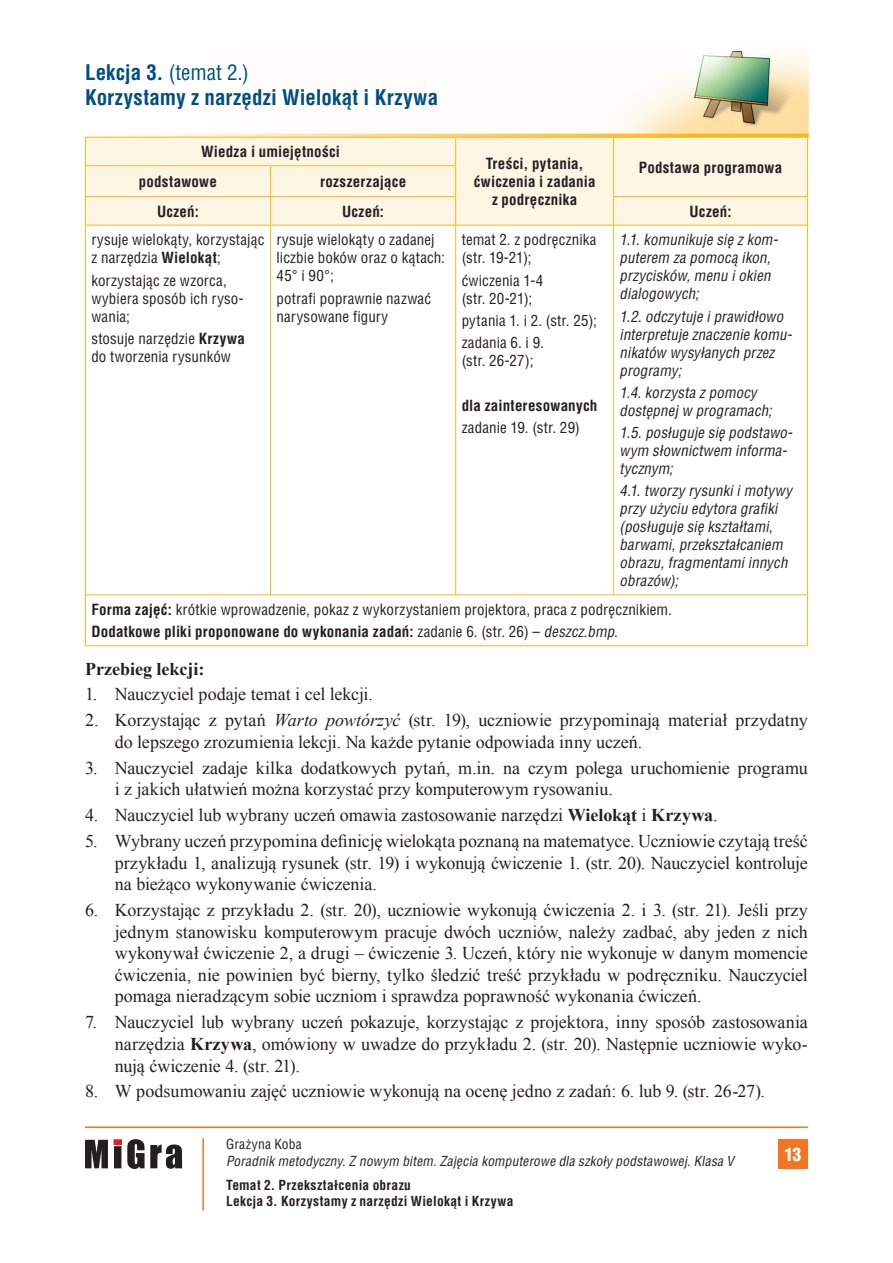
<style>
.page{position:relative;width:893px;height:1263px;background:#fff}
.page>*{position:absolute;margin:0;border:0;box-sizing:border-box;transform-origin:0 0}
.Tytul_3_-_Lekcja{font:700 21px/25.2px "Switzerland Condensed";letter-spacing:.01em;color:#014f81}
.t1{font:18px/21.6px "Times New Roman";letter-spacing:-.005em;color:#231f20;text-align:justify}
.t2{font:700 18px "Times New Roman";color:#231f20}
.t3{font:900 18px "Switzerland Cond";color:#fff}
.Tabela_Left{font:15px/18px "Switzerland Condensed";letter-spacing:.01em;color:#231f20}
.Tabela_Left-2{font:italic 15px/18px "Switzerland Condensed";letter-spacing:.01em;color:#231f20}
.Tabela_Centr{font:700 15px/18px "Switzerland Condensed";letter-spacing:.015em;color:#231f20;text-align:center}
.Tabela_Left-3{font:700 15px "Switzerland Condensed";letter-spacing:.01em;color:#231f20}
.t4{font:italic 13.5px "Switzerland Condensed";letter-spacing:.015em;color:#231f20}
.t5{font:700 13.5px "Switzerland Condensed";letter-spacing:.025em;color:#231f20}
.t6{font:13.5px "Switzerland Condensed";letter-spacing:.02em;color:#231f20}
.s1{font-weight:400}
.s2{font-weight:700}
.s3{font-weight:400;font-style:italic}
.s4{font-style:italic}
.s5{font-family:"Arial"}
</style>
<div class="page">
<img style="left:85px;top:50px;width:724px;height:88px">
<svg style="left:85px;top:1139px;width:97px;height:30px"></svg>
<hr style="left:85px;top:1126px;width:723px;height:2px;background:#f47422">
<div style="left:778px;top:1139px;width:30px;height:30px;background:#f47422"></div>
<hr style="left:202px;top:1138px;width:2px;height:72px;background:#f47422">
<div style="left:86px;top:138px;width:721px;height:87px;background:#fef6e5"></div>
<hr style="left:85px;top:137px;width:186px;height:1px;background:#fcb814">
<svg style="left:85px;top:138px;width:1px;height:27px"></svg>
<hr style="left:271px;top:137px;width:185px;height:1px;background:#fcb814">
<hr style="left:456px;top:137px;width:158px;height:1px;background:#fcb814">
<svg style="left:455px;top:138px;width:1px;height:27px"></svg>
<hr style="left:614px;top:137px;width:194px;height:1px;background:#fcb814">
<svg style="left:613px;top:138px;width:1px;height:28px"></svg>
<svg style="left:807px;top:138px;width:1px;height:28px"></svg>
<hr style="left:613px;top:166px;width:1px;height:30px;background:#fcb814">
<hr style="left:807px;top:166px;width:1px;height:30px;background:#fcb814">
<hr style="left:85px;top:165px;width:186px;height:1px;background:#fcb814">
<hr style="left:85px;top:166px;width:1px;height:30px;background:#fcb814">
<hr style="left:271px;top:165px;width:185px;height:1px;background:#fcb814">
<hr style="left:270px;top:166px;width:1px;height:30px;background:#fcb814">
<hr style="left:455px;top:166px;width:1px;height:30px;background:#fcb814">
<hr style="left:85px;top:196px;width:186px;height:1px;background:#fcb814">
<svg style="left:85px;top:197px;width:1px;height:28px"></svg>
<hr style="left:271px;top:196px;width:185px;height:1px;background:#fcb814">
<svg style="left:270px;top:197px;width:1px;height:28px"></svg>
<svg style="left:455px;top:197px;width:1px;height:28px"></svg>
<hr style="left:613px;top:196px;width:195px;height:1px;background:#fcb814">
<svg style="left:613px;top:197px;width:1px;height:28px"></svg>
<svg style="left:807px;top:197px;width:1px;height:28px"></svg>
<hr style="left:85px;top:225px;width:186px;height:1px;background:#fcb814">
<hr style="left:85px;top:225px;width:1px;height:369px;background:#fcb814">
<hr style="left:271px;top:225px;width:185px;height:1px;background:#fcb814">
<hr style="left:270px;top:225px;width:1px;height:369px;background:#fcb814">
<hr style="left:456px;top:225px;width:158px;height:1px;background:#fcb814">
<hr style="left:455px;top:225px;width:1px;height:369px;background:#fcb814">
<hr style="left:614px;top:225px;width:194px;height:1px;background:#fcb814">
<hr style="left:613px;top:225px;width:1px;height:369px;background:#fcb814">
<hr style="left:807px;top:225px;width:1px;height:369px;background:#fcb814">
<hr style="left:85px;top:594px;width:186px;height:1px;background:#fcb814">
<hr style="left:85px;top:595px;width:1px;height:50px;background:#fcb814">
<hr style="left:271px;top:594px;width:185px;height:1px;background:#fcb814">
<hr style="left:456px;top:594px;width:158px;height:1px;background:#fcb814">
<hr style="left:614px;top:594px;width:194px;height:1px;background:#fcb814">
<hr style="left:807px;top:595px;width:1px;height:50px;background:#fcb814">
<hr style="left:85px;top:645px;width:186px;height:1px;background:#fcb814">
<hr style="left:271px;top:645px;width:185px;height:1px;background:#fcb814">
<hr style="left:456px;top:645px;width:158px;height:1px;background:#fcb814">
<hr style="left:614px;top:645px;width:194px;height:1px;background:#fcb814">
<p class="Tytul_3_-_Lekcja" style="left:85px;top:60px;width:355px">Lekcja 3. <span class="s1">(temat 2.)<br></span>Korzystamy z narzędzi Wielokąt i Krzywa</p>
<p class="Tabela_Centr" style="left:201px;top:143px;width:140px">Wiedza i umiejętności</p>
<p class="Tabela_Centr" style="left:474px;top:154px;width:123px">Treści, pytania, ćwiczenia i zadania z podręcznika</p>
<p class="Tabela_Centr" style="left:639px;top:158px;width:145px">Podstawa programowa</p>
<p class="Tabela_Centr" style="left:139px;top:172px;width:80px">podstawowe</p>
<p class="Tabela_Centr" style="left:320px;top:172px;width:88px">rozszerzające</p>
<p class="Tabela_Centr" style="left:157px;top:202px;width:43px">Uczeń:</p>
<p class="Tabela_Centr" style="left:342px;top:202px;width:43px">Uczeń:</p>
<p class="Tabela_Centr" style="left:690px;top:202px;width:43px">Uczeń:</p>
<p class="Tabela_Left" style="left:91px;top:231px;width:174px">rysuje wielokąty, korzystając z narzędzia <span class="s2">Wielokąt</span>;</p>
<p class="Tabela_Left" style="left:91px;top:271px;width:154px">korzystając ze wzorca, wybiera sposób ich ryso&shy;wania;</p>
<p class="Tabela_Left" style="left:91px;top:329px;width:155px">stosuje narzędzie <span class="s2">Krzywa </span>do tworzenia rysunków</p>
<p class="Tabela_Left-2" style="left:620px;top:231px;width:160px">1.1. komunikuje się z kom&shy;puterem za pomocą ikon, przycisków, menu i okien dialogowych;</p>
<p class="Tabela_Left-2" style="left:620px;top:307px;width:174px">1.2. odczytuje i prawidłowo interpretuje znaczenie komu&shy;nikatów wysyłanych przez programy;</p>
<p class="Tabela_Left-2" style="left:620px;top:383px;width:154px">1.4. korzysta z pomocy dostępnej w programach;</p>
<p class="Tabela_Left-2" style="left:620px;top:424px;width:174px">1.5. posługuje się podstawo&shy;wym słownictwem informa&shy;tycznym;</p>
<p class="Tabela_Left-2" style="left:620px;top:482px;width:174px">4.1. tworzy rysunki i motywy przy użyciu edytora grafiki (posługuje się kształtami, barwami, przekształcaniem obrazu, fragmentami innych obrazów);</p>
<p class="Tabela_Left" style="left:91px;top:601px;width:582px"><span class="s2">Forma zajęć:</span> krótkie wprowadzenie, pokaz z wykorzystaniem projektora, praca z podręcznikiem.</p>
<p class="Tabela_Left-3" style="left:91px;top:623px;width:528px">Dodatkowe pliki proponowane do wykonania zadań: <span class="s1">zadanie 6. (str. 26) –</span> <span class="s3">deszcz.bmp</span><span class="s1">.</span></p>
<p class="t2" style="left:85px;top:656px;width:121px">Przebieg lekcji:</p>
<p class="t1" style="left:85px;top:683px;width:289px">1. Nauczyciel podaje temat i cel lekcji.</p>
<p class="t1" style="left:115px;top:709px;width:695px;text-indent:-30px">2. Korzystając z pytań <span class="s4">Warto powtórzyć</span> (str. 19), uczniowie przypominają materiał przydatny do lepszego zrozumienia lekcji. Na każde pytanie odpowiada inny uczeń.</p>
<p class="t1" style="left:115px;top:756px;width:695px;text-indent:-30px">3. Nauczyciel zadaje kilka dodatkowych pytań, m.in. na czym polega uruchomienie programu i z jakich ułatwień można korzystać przy komputerowym rysowaniu.</p>
<p class="t1" style="left:85px;top:804px;width:634px">4. Nauczyciel lub wybrany uczeń omawia zastosowanie narzędzi <span class="s2">Wielokąt</span> i <span class="s2">Krzywa</span>.</p>
<p class="t1" style="left:115px;top:830px;width:695px;text-indent:-30px">5. Wybrany uczeń przypomina definicję wielokąta poznaną na matematyce. Uczniowie czytają treść przykładu 1, analizują rysunek (str. 19) i wykonują ćwiczenie 1. (str. 20). Nauczyciel kontroluje na bieżąco wykonywanie ćwiczenia.</p>
<p class="t1" style="left:115px;top:899px;width:695px;text-indent:-30px">6. Korzystając z przykładu 2. (str. 20), uczniowie wykonują ćwiczenia 2. i 3. (str. 21). Jeśli przy jednym stanowisku komputerowym pracuje dwóch uczniów, należy zadbać, aby jeden z nich wykonywał ćwiczenie 2, a drugi – ćwiczenie 3. Uczeń, który nie wykonuje w danym momencie ćwiczenia, nie powinien być bierny, tylko śledzić treść przykładu w podręczniku. Nauczyciel pomaga nieradzącym sobie uczniom i sprawdza poprawność wykonania ćwiczeń.</p>
<p class="t1" style="left:115px;top:1011px;width:695px;text-indent:-30px">7. Nauczyciel lub wybrany uczeń pokazuje, korzystając z projektora, inny sposób zastosowania narzędzia <span class="s2">Krzywa</span>, omówiony w uwadze do przykładu 2. (str. 20). Następnie uczniowie wyko&shy;nują ćwiczenie 4. (str. 21).</p>
<p class="t1" style="left:85px;top:1080px;width:682px">8. W podsumowaniu zajęć uczniowie wykonują na ocenę jedno z zadań: 6. lub 9. (str. 26-27).</p>
<p class="Tabela_Left" style="left:277px;top:231px;width:170px">rysuje wielokąty o zadanej liczbie boków oraz o kątach:<br>45<span class="s5">°</span> i 90<span class="s5">°</span>;</p>
<p class="Tabela_Left" style="left:277px;top:289px;width:156px">potrafi poprawnie nazwać narysowane figury</p>
<p class="Tabela_Left" style="left:462px;top:231px;width:136px">temat 2. z podręcznika (str. 19-21);</p>
<p class="Tabela_Left" style="left:462px;top:271px;width:83px">ćwiczenia 1-4 (str. 20-21);</p>
<p class="Tabela_Left" style="left:462px;top:311px;width:137px">pytania 1. i 2. (str. 25);</p>
<p class="Tabela_Left" style="left:462px;top:334px;width:84px">zadania 6. i 9. (str. 26-27);</p>
<p class="Tabela_Left-3" style="left:462px;top:396px;width:137px">dla zainteresowanych</p>
<p class="Tabela_Left" style="left:462px;top:418px;width:120px">zadanie 19. (str. 29)</p>
<p class="t6" style="left:226px;top:1136px;width:77px">Grażyna Koba</p>
<p class="t4" style="left:226px;top:1153px;width:509px">Poradnik metodyczny. Z nowym bitem. Zajęcia komputerowe dla szkoły podstawowej. Klasa V</p>
<p class="t5" style="left:226px;top:1177px;width:186px">Temat 2. Przekształcenia obrazu</p>
<p class="t5" style="left:226px;top:1193px;width:289px">Lekcja 3. Korzystamy z narzędzi Wielokąt i Krzywa</p>
<p class="t3" style="left:784px;top:1143px;width:19px">13</p>
</div>
